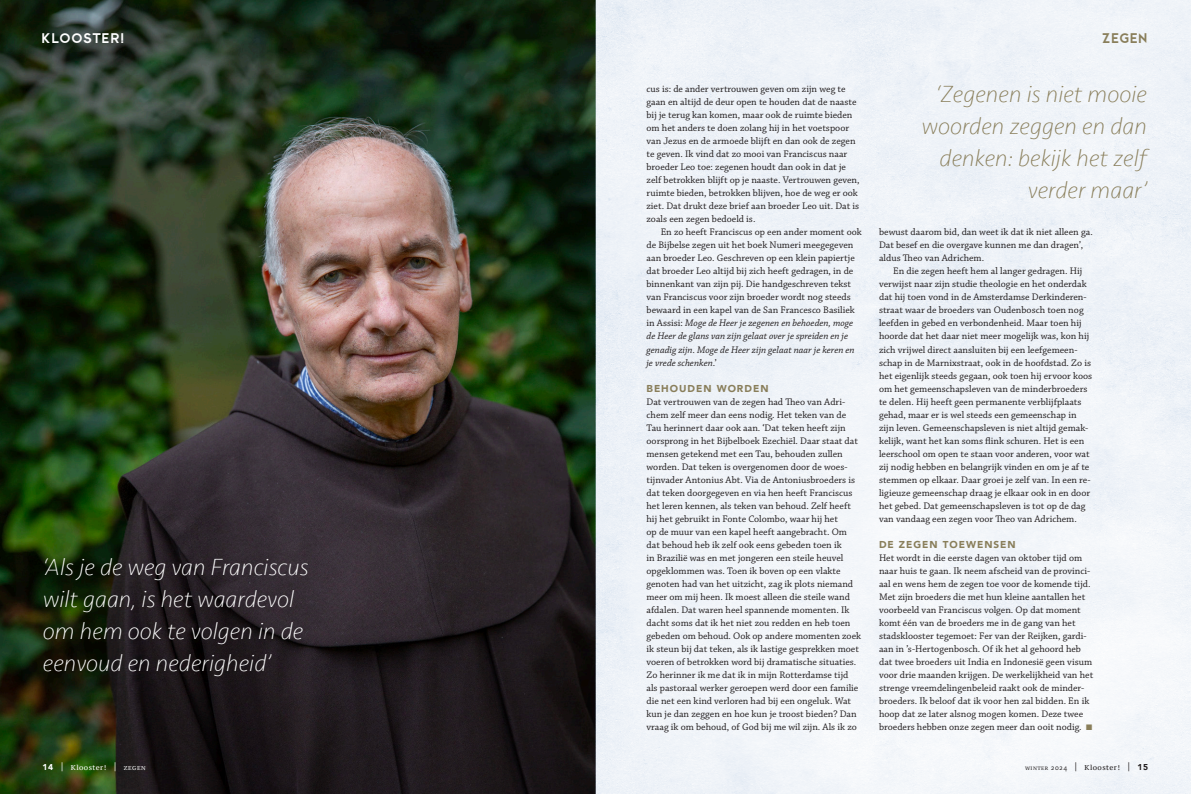
<style>
.page{position:relative;width:1191px;height:794px;background:#fff}
.page>*{position:absolute;margin:0;border:0;box-sizing:border-box;transform-origin:0 0}
.STREAMER_24_EXTRA_LIGHT{font:italic 200 24px/32px "Seravek";color:#fff}
.STREAMER_24_LIGHT{font:italic 200 24px/32px "Seravek";color:#897e5a;text-align:right}
.t1{font:14px "CWG Sans";letter-spacing:.02em;color:#fff}
.t2{font:14px "CWG Sans";letter-spacing:.045em;color:#897e5a}
.PLAT_1E_ALINEA{font:10px/13px "Chaparral Pro";color:#231f20}
.PLAT{font:10px/13px "Chaparral Pro";color:#231f20}
.TUSSENKOP{font:900 10px "Avenir";letter-spacing:.1em;color:#897e5a}
.t3{font:7px "PT Serif Caption";letter-spacing:.06em;color:#231f20}
.t4{font:7px "PT Serif Caption";letter-spacing:.06em;color:#fff}
.s1{font-family:"Avenir";font-weight:900;font-size:8.5px}
.s2{font-family:"Seravek";font-weight:700;font-size:9px}
.s3{font-size:5.6px}
.s4{font-style:italic}
.s5{color:#897e5a}
.s6{font-size:4.9px}
.s7{font-family:"Chaparral Pro";font-size:8px}
</style>
<div class="page">
<img style="left:0;top:0;width:1191px;height:794px">
<p class="t1" style="left:43px;top:30px;width:84px">KLOOSTER!</p>
<p class="STREAMER_24_EXTRA_LIGHT" style="left:43px;top:551px;width:267px">‘Als je de weg van Franciscus wilt gaan, is het waardevol om hem ook te volgen in de eenvoud en nederigheid’</p>
<p class="t4" style="left:43px;top:762px;width:105px"><span class="s1">14</span> <span class="s2">|</span> Klooster! <span class="s2">|</span> <span class="s3">ZEGEN</span></p>
<p class="PLAT_1E_ALINEA" style="left:646px;top:83px;width:215px">cus is: de ander vertrouwen geven om zijn weg te gaan en altijd de deur open te houden dat de naaste bij je terug kan komen, maar ook de ruimte bieden om het anders te doen zolang hij in het voetspoor van Jezus en de armoede blijft en dan ook de zegen te geven. Ik vind dat zo mooi van Franciscus naar broeder Leo toe: zegenen houdt dan ook in dat je zelf betrokken blijft op je naaste. Vertrouwen geven, ruimte bieden, betrokken blijven, hoe de weg er ook ziet. Dat drukt deze brief aan broeder Leo uit. Dat is zoals een zegen bedoeld is.</p>
<p class="PLAT" style="left:646px;top:226px;width:217px;text-indent:14px">En zo heeft Franciscus op een ander moment ook de Bijbelse zegen uit het boek Numeri meegegeven aan broeder Leo. Geschreven op een klein papiertje dat broeder Leo altijd bij zich heeft gedragen, in de binnenkant van zijn pij. Die handgeschreven tekst van Franciscus voor zijn broeder wordt nog steeds bewaard in een kapel van de San Francesco Basiliek in Assisi: <span class="s4">Moge de Heer je zegenen en behoeden, moge de Heer de glans van zijn gelaat over je spreiden en je genadig zijn. Moge de Heer zijn gelaat naar je keren en je vrede schenken</span>.’</p>
<p class="TUSSENKOP" style="left:646px;top:379px;width:123px">BEHOUDEN WORDEN</p>
<p class="PLAT_1E_ALINEA" style="left:646px;top:395px;width:216px">Dat vertrouwen van de zegen had Theo van Adri&shy;chem zelf meer dan eens nodig. Het teken van de Tau herinnert daar ook aan. ‘Dat teken heeft zijn oorsprong in het Bijbelboek Ezechiël. Daar staat dat mensen getekend met een Tau, behouden zullen worden. Dat teken is overgenomen door de woes&shy;tijnvader Antonius Abt. Via de Antoniusbroeders is dat teken doorgegeven en via hen heeft Franciscus het leren kennen, als teken van behoud. Zelf heeft hij het gebruikt in Fonte Colombo, waar hij het<br>op de muur van een kapel heeft aangebracht. Om dat behoud heb ik zelf ook eens gebeden toen ik<br>in Brazilië was en met jongeren een steile heuvel opgeklommen was. Toen ik boven op een vlakte genoten had van het uitzicht, zag ik plots niemand meer om mij heen. Ik moest alleen die steile wand afdalen. Dat waren heel spannende momenten. Ik dacht soms dat ik het niet zou redden en heb toen gebeden om behoud. Ook op andere momenten zoek ik steun bij dat teken, als ik lastige gesprekken moet voeren of betrokken word bij dramatische situaties.<br>Zo herinner ik me dat ik in mijn Rotterdamse tijd als pastoraal werker geroepen werd door een familie die net een kind verloren had bij een ongeluk. Wat kun je dan zeggen en hoe kun je troost bieden? Dan vraag ik om behoud, of God bij me wil zijn. Als ik zo</p>
<p class="t2" style="left:1102px;top:30px;width:47px">ZEGEN</p>
<p class="STREAMER_24_LIGHT" style="left:921px;top:79px;width:227px">‘Zegenen is niet mooie woorden zeggen en dan denken: bekijk het zelf verder maar’</p>
<p class="PLAT_1E_ALINEA" style="left:879px;top:226px;width:215px">bewust daarom bid, dan weet ik dat ik niet alleen ga.<br>Dat besef en die overgave kunnen me dan dragen’, aldus Theo van Adrichem.</p>
<p class="PLAT" style="left:879px;top:265px;width:215px;text-indent:14px">En die zegen heeft hem al langer gedragen. Hij verwijst naar zijn studie theologie en het onderdak dat hij toen vond in de Amsterdamse Derkinderen&shy;straat waar de broeders van Oudenbosch toen nog leefden in gebed en verbondenheid. Maar toen hij hoorde dat het daar niet meer mogelijk was, kon hij zich vrijwel direct aansluiten bij een leefgemeen&shy;schap in de Marnixstraat, ook in de hoofdstad. Zo is het eigenlijk steeds gegaan, ook toen hij ervoor koos om het gemeenschapsleven van de minderbroeders te delen. Hij heeft geen permanente verblijfplaats gehad, maar er is wel steeds een gemeenschap in zijn leven. Gemeenschapsleven is niet altijd gemak&shy;kelijk, want het kan soms flink schuren. Het is een leerschool om open te staan voor anderen, voor wat zij nodig hebben en belangrijk vinden en om je af te stemmen op elkaar. Daar groei je zelf van. In een re&shy;ligieuze gemeenschap draag je elkaar ook in en door het gebed. Dat gemeenschapsleven is tot op de dag van vandaag een zegen voor Theo van Adrichem.</p>
<p class="TUSSENKOP" style="left:879px;top:535px;width:138px">DE ZEGEN TOEWENSEN</p>
<p class="PLAT_1E_ALINEA" style="left:879px;top:551px;width:216px">Het wordt in die eerste dagen van oktober tijd om naar huis te gaan. Ik neem afscheid van de provinci&shy;aal en wens hem de zegen toe voor de komende tijd.<br>Met zijn broeders die met hun kleine aantallen het voorbeeld van Franciscus volgen. Op dat moment komt één van de broeders me in de gang van het stadsklooster tegemoet: Fer van der Reijken, gardi&shy;aan in ’s-Hertogenbosch. Of ik het al gehoord heb dat twee broeders uit India en Indonesië geen visum voor drie maanden krijgen. De werkelijkheid van het strenge vreemdelingenbeleid raakt ook de minder&shy;broeders. Ik beloof dat ik voor hen zal bidden. En ik hoop dat ze later alsnog mogen komen. Deze twee broeders hebben onze zegen meer dan ooit nodig. <span class="s5">■</span></p>
<p class="t3" style="left:1025px;top:762px;width:125px"><span class="s6">WINTER</span> <span class="s7">2024</span> <span class="s2">|</span> Klooster! <span class="s2">|</span> <span class="s1">15</span></p>
</div>
